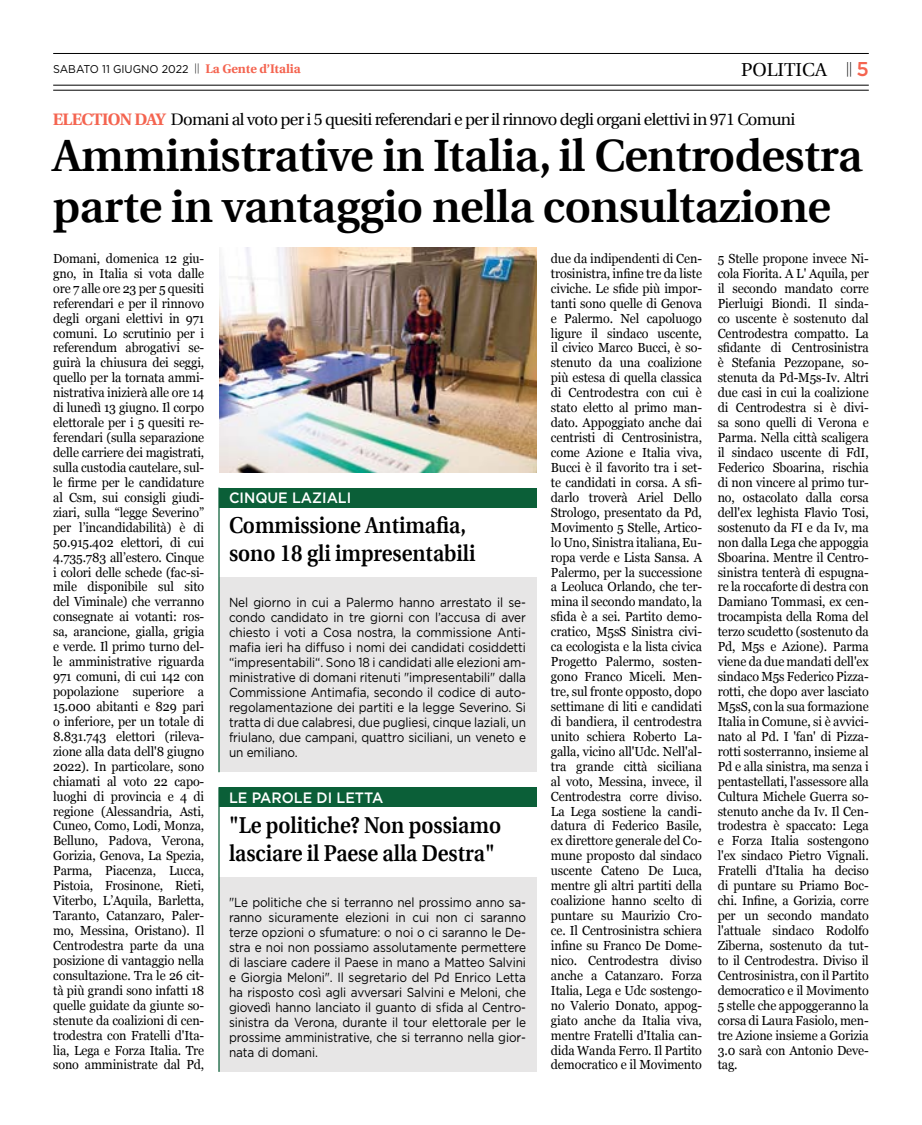
<style>
.page{position:relative;width:922px;height:1125px;background:#fff}
.page>*{position:absolute;margin:0;border:0;box-sizing:border-box;transform-origin:0 0}
.t1{font:600 45.25px/51.2px "Utopia";letter-spacing:-.01em;color:#000}
.t2{font:600 23px/28px "Utopia";color:#000;scale:.9 1}
.t3{font:18.75px "Utopia";color:#000}
.t4{font:16.62px "Utopia";letter-spacing:-.04em;color:#000}
.t5{font:500 15px "Gotham";color:#fff;scale:.95 1}
.t6{font:13.12px/14.9px "Georgia";letter-spacing:-.01em;color:#000;text-align:justify;scale:.95 1}
.t7{font:13.12px/15px "Gotham";letter-spacing:-.01em;color:#000;text-align:justify;scale:.9 1}
.t8{font:11.25px "Gotham";color:#000;scale:.95 1}
.s1{font-family:"Utopia";font-weight:700;font-size:12.5px;color:#f46450}
.s2{font-family:"Gotham";font-weight:500;font-size:20px;color:#f46450}
.s3{font-weight:700;color:#f46450}
</style>
<div class="page">
<hr style="left:53px;top:53px;width:815px;height:1px;background:#000">
<hr style="left:53px;top:90px;width:815px;height:1px;background:#000">
<hr style="left:53px;top:85px;width:815px;height:1px;background:#000">
<div style="left:219px;top:577px;width:317px;height:195px;background:#e7e6e6"></div>
<div style="left:219px;top:877px;width:317px;height:195px;background:#e7e6e6"></div>
<div style="left:219px;top:488px;width:317px;height:19px;background:#0b5f38"></div>
<div style="left:219px;top:787px;width:317px;height:20px;background:#0b5f38"></div>
<hr style="left:218px;top:488px;width:1px;height:284px;background:#0b5f38">
<hr style="left:218px;top:787px;width:1px;height:285px;background:#0b5f38">
<img style="left:219px;top:248px;width:317px;height:225px">
<p class="t8" style="left:53px;top:62px;width:262px">SABATO 11 GIUGNO 2022 <sup>||</sup> <span class="s1">La Gente d’Italia</span></p>
<h3 class="t3" style="left:741px;top:60px;width:129px">POLITICA <sup>||</sup> <span class="s2">5</span></h3>
<p class="t4" style="left:53px;top:111px;width:743px"><span class="s3">ELECTION DAY</span> Domani al voto per i 5 quesiti referendari e per il rinnovo degli organi elettivi in 971 Comuni</p>
<h1 class="t1" style="left:53px;top:130px;width:811px">Amministrative in Italia, il Centrodestra parte in vantaggio nella consultazione</h1>
<p class="t6" style="left:53px;top:250px;width:160px">Domani, domenica 12 giu&shy;gno, in Italia si vota dalle ore 7 alle ore 23 per 5 quesiti referendari e per il rinnovo degli organi elettivi in 971 comuni. Lo scrutinio per i referendum abrogativi se&shy;guirà la chiusura dei seggi, quello per la tornata ammi&shy;nistrativa inizierà alle ore 14 di lunedì 13 giugno. Il corpo elettorale per i 5 quesiti re&shy;ferendari (sulla separazione delle carriere dei magistrati, sulla custodia cautelare, sul&shy;le firme per le candidature al Csm, sui consigli giudi&shy;ziari, sulla “legge Severino” per l’incandidabilità) è di 50.915.402 elettori, di cui 4.735.783 all’estero. Cinque i colori delle schede (fac-si&shy;mile disponibile sul sito del Viminale) che verranno consegnate ai votanti: ros&shy;sa, arancione, gialla, grigia e verde. Il primo turno del&shy;le amministrative riguarda 971 comuni, di cui 142 con popolazione superiore a 15.000 abitanti e 829 pari o inferiore, per un totale di 8.831.743 elettori (rileva&shy;zione alla data dell'8 giugno 2022). In particolare, sono chiamati al voto 22 capo&shy;luoghi di provincia e 4 di regione (Alessandria, Asti, Cuneo, Como, Lodi, Monza, Belluno, Padova, Verona, Gorizia, Genova, La Spezia, Parma, Piacenza, Lucca, Pistoia, Frosinone, Rieti, Viterbo, L’Aquila, Barletta, Taranto, Catanzaro, Paler&shy;mo, Messina, Oristano). Il Centrodestra parte da una posizione di vantaggio nella consultazione. Tra le 26 cit&shy;tà più grandi sono infatti 18 quelle guidate da giunte so&shy;stenute da coalizioni di cen&shy;trodestra con Fratelli d'Ita&shy;lia, Lega e Forza Italia. Tre sono amministrate dal Pd,</p>
<p class="t6" style="left:550px;top:250px;width:160px">due da indipendenti di Cen&shy;trosinistra, infine tre da liste civiche. Le sfide più impor&shy;tanti sono quelle di Genova e Palermo. Nel capoluogo ligure il sindaco uscente, il civico Marco Bucci, è so&shy;stenuto da una coalizione più estesa di quella classica di Centrodestra con cui è stato eletto al primo man&shy;dato. Appoggiato anche dai centristi di Centrosinistra, come Azione e Italia viva, Bucci è il favorito tra i set&shy;te candidati in corsa. A sfi&shy;darlo troverà Ariel Dello Strologo, presentato da Pd, Movimento 5 Stelle, Artico&shy;lo Uno, Sinistra italiana, Eu&shy;ropa verde e Lista Sansa. A Palermo, per la successione a Leoluca Orlando, che ter&shy;mina il secondo mandato, la sfida è a sei. Partito demo&shy;cratico, M5sS Sinistra civi&shy;ca ecologista e la lista civica Progetto Palermo, sosten&shy;gono Franco Miceli. Men&shy;tre, sul fronte opposto, dopo settimane di liti e candidati di bandiera, il centrodestra unito schiera Roberto La&shy;galla, vicino all'Udc. Nell'al&shy;tra grande città siciliana al voto, Messina, invece, il Centrodestra corre diviso.<br>La Lega sostiene la candi&shy;datura di Federico Basile, ex direttore generale del Co&shy;mune proposto dal sindaco uscente Cateno De Luca, mentre gli altri partiti della coalizione hanno scelto di puntare su Maurizio Cro&shy;ce. Il Centrosinistra schiera infine su Franco De Dome&shy;nico. Centrodestra diviso anche a Catanzaro. Forza Italia, Lega e Udc sostengo&shy;no Valerio Donato, appog&shy;giato anche da Italia viva, mentre Fratelli d'Italia can&shy;dida Wanda Ferro. Il Partito democratico e il Movimento</p>
<p class="t5" style="left:229px;top:488px;width:130px">CINQUE LAZIALI</p>
<h2 class="t2" style="left:229px;top:511px;width:275px">Commissione Antimafia, sono 18 gli impresentabili</h2>
<p class="t7" style="left:229px;top:595px;width:331px">Nel giorno in cui a Palermo hanno arrestato il se&shy;condo candidato in tre giorni con l’accusa di aver chiesto i voti a Cosa nostra, la commissione Anti&shy;mafia ieri ha diffuso i nomi dei candidati cosiddetti “impresentabili“. Sono 18 i candidati alle elezioni am&shy;ministrative di domani ritenuti "impresentabili" dalla Commissione Antimafia, secondo il codice di auto&shy;regolamentazione dei partiti e la legge Severino. Si tratta di due calabresi, due pugliesi, cinque laziali, un friulano, due campani, quattro siciliani, un veneto e un emiliano.</p>
<p class="t5" style="left:229px;top:788px;width:164px">LE PAROLE DI LETTA</p>
<h2 class="t2" style="left:229px;top:811px;width:304px">"Le politiche? Non possiamo lasciare il Paese alla Destra"</h2>
<p class="t7" style="left:229px;top:895px;width:331px">"Le politiche che si terranno nel prossimo anno sa&shy;ranno sicuramente elezioni in cui non ci saranno terze opzioni o sfumature: o noi o ci saranno le De&shy;stra e noi non possiamo assolutamente permettere di lasciare cadere il Paese in mano a Matteo Salvini e Giorgia Meloni". Il segretario del Pd Enrico Letta ha risposto così agli avversari Salvini e Meloni, che giovedì hanno lanciato il guanto di sfida al Centro&shy;sinistra da Verona, durante il tour elettorale per le prossime amministrative, che si terranno nella gior&shy;nata di domani.</p>
<p class="t6" style="left:717px;top:250px;width:160px">5 Stelle propone invece Ni&shy;cola Fiorita. A L' Aquila, per il secondo mandato corre Pierluigi Biondi. Il sinda&shy;co uscente è sostenuto dal Centrodestra compatto. La sfidante di Centrosinistra è Stefania Pezzopane, so&shy;stenuta da Pd-M5s-Iv. Altri due casi in cui la coalizione di Centrodestra si è divi&shy;sa sono quelli di Verona e Parma. Nella città scaligera il sindaco uscente di FdI, Federico Sboarina, rischia di non vincere al primo tur&shy;no, ostacolato dalla corsa dell'ex leghista Flavio Tosi, sostenuto da FI e da Iv, ma non dalla Lega che appoggia Sboarina. Mentre il Centro&shy;sinistra tenterà di espugna&shy;re la roccaforte di destra con Damiano Tommasi, ex cen&shy;trocampista della Roma del terzo scudetto (sostenuto da Pd, M5s e Azione). Parma viene da due mandati dell'ex sindaco M5s Federico Pizza&shy;rotti, che dopo aver lasciato M5sS, con la sua formazione Italia in Comune, si è avvici&shy;nato al Pd. I 'fan' di Pizza&shy;rotti sosterranno, insieme al Pd e alla sinistra, ma senza i pentastellati, l'assessore alla Cultura Michele Guerra so&shy;stenuto anche da Iv. Il Cen&shy;trodestra è spaccato: Lega e Forza Italia sostengono l'ex sindaco Pietro Vignali.<br>Fratelli d'Italia ha deciso di puntare su Priamo Boc&shy;chi. Infine, a Gorizia, corre per un secondo mandato l'attuale sindaco Rodolfo Ziberna, sostenuto da tut&shy;to il Centrodestra. Diviso il Centrosinistra, con il Partito democratico e il Movimento 5 stelle che appoggeranno la corsa di Laura Fasiolo, men&shy;tre Azione insieme a Gorizia 3.0 sarà con Antonio Deve&shy;tag.</p>
</div>
